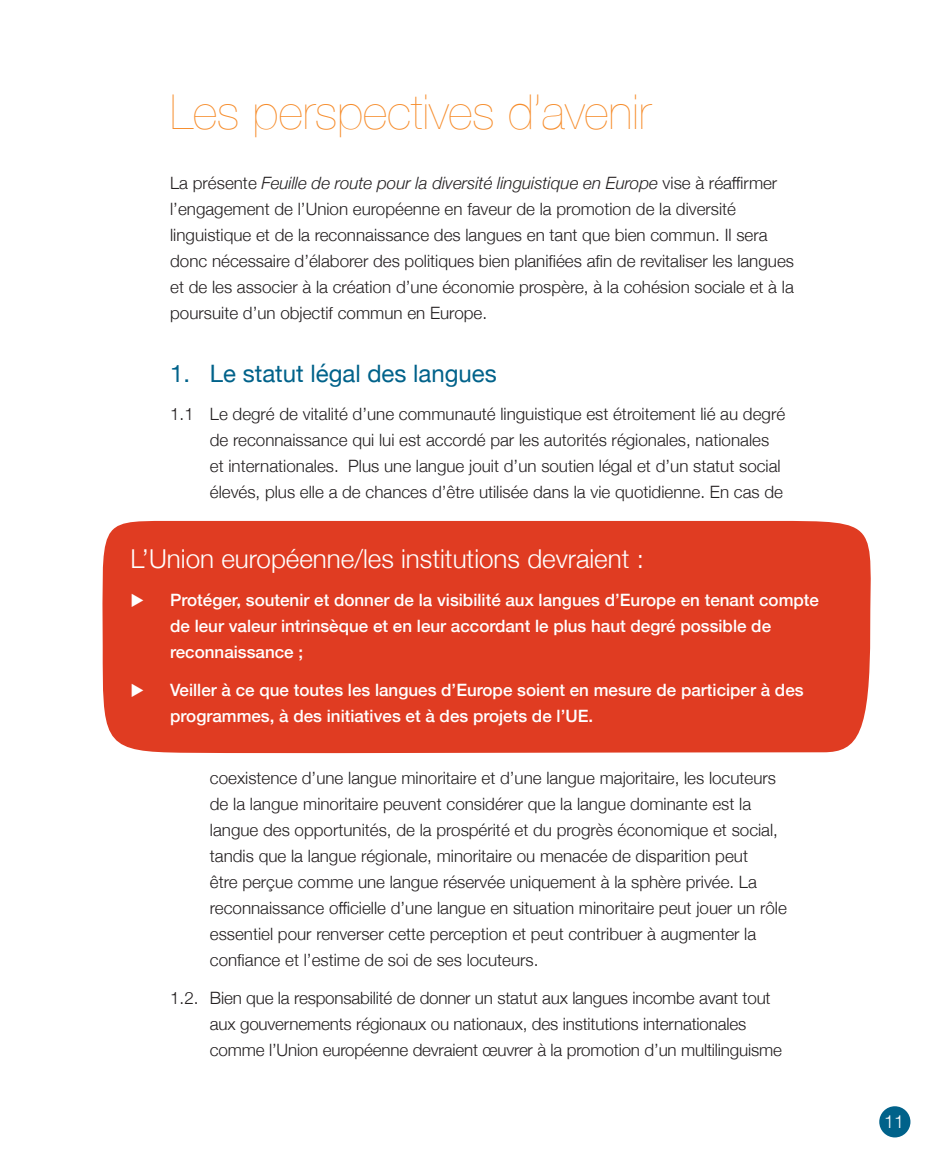
<style>
.page{position:relative;width:936px;height:1163px;background:#fff}
.page>*{position:absolute;margin:0;border:0;box-sizing:border-box;transform-origin:0 0}
.Page_Head_01{font:200 48px "Helvetica Neue";color:#f68c2b}
.Speecbubbles_Heading{font:300 26px "Helvetica Neue";color:#fff}
.Subhead_Inline{font:24px "Helvetica Neue";color:#00628a}
.t1{font:300 18px "Helvetica Neue";color:#fff}
.Body_Text_NO_FLI{font:300 17px/26px "Helvetica Neue";color:#231f20}
.Body_Text{font:300 17px/26px "Helvetica Neue";color:#231f20}
.SpeechBubbles_Body_T{font:500 17px/26px "Helvetica Neue";color:#fff}
.s1{font-style:italic}
</style>
<div class="page">
<div style="left:879px;top:1106px;width:31px;height:31px;background:#00628a;border-radius:50%"></div>
<div style="left:102px;top:521px;width:769px;height:232px;background:#e03c22"></div>
<p class="Page_Head_01" style="left:170px;top:75px;width:482px">Les perspectives d’avenir</p>
<p class="Body_Text" style="left:170px;top:169px;width:625px">La présente <span class="s1">Feuille de route pour la diversité linguistique en Europe</span> vise à réaffirmer l’engagement de l’Union européenne en faveur de la promotion de la diversité linguistique et de la reconnaissance des langues en tant que bien commun. Il sera donc nécessaire d’élaborer des politiques bien planifiées afin de revitaliser les langues et de les associer à la création d’une économie prospère, à la cohésion sociale et à la poursuite d’un objectif commun en Europe.</p>
<p class="Subhead_Inline" style="left:170px;top:356px;width:328px">1. Le statut légal des langues</p>
<p class="Body_Text_NO_FLI" style="left:210px;top:399px;width:576px;text-indent:-40px">1.1 Le degré de vitalité d’une communauté linguistique est étroitement lié au degré de reconnaissance qui lui est accordé par les autorités régionales, nationales et internationales. Plus une langue jouit d’un soutien légal et d’un statut social élevés, plus elle a de chances d’être utilisée dans la vie quotidienne. En cas de</p>
<p class="Speecbubbles_Heading" style="left:130px;top:537px;width:515px">L’Union européenne/les institutions devraient :</p>
<p class="SpeechBubbles_Body_T" style="left:170px;top:585px;width:650px;text-indent:-40px">◆ Protéger, soutenir et donner de la visibilité aux langues d’Europe en tenant compte de leur valeur intrinsèque et en leur accordant le plus haut degré possible de reconnaissance ;</p>
<p class="SpeechBubbles_Body_T" style="left:170px;top:675px;width:635px;text-indent:-40px">◆ Veiller à ce que toutes les langues d’Europe soient en mesure de participer à des programmes, à des initiatives et à des projets de l’UE.</p>
<p class="Body_Text_NO_FLI" style="left:210px;top:763px;width:578px">coexistence d’une langue minoritaire et d’une langue majoritaire, les locuteurs de la langue minoritaire peuvent considérer que la langue dominante est la langue des opportunités, de la prospérité et du progrès économique et social, tandis que la langue régionale, minoritaire ou menacée de disparition peut<br>être perçue comme une langue réservée uniquement à la sphère privée. La reconnaissance officielle d’une langue en situation minoritaire peut jouer un rôle essentiel pour renverser cette perception et peut contribuer à augmenter la confiance et l’estime de soi de ses locuteurs.</p>
<p class="Body_Text_NO_FLI" style="left:210px;top:983px;width:573px;text-indent:-40px">1.2. Bien que la responsabilité de donner un statut aux langues incombe avant tout aux gouvernements régionaux ou nationaux, des institutions internationales comme l’Union européenne devraient œuvrer à la promotion d’un multilinguisme</p>
<p class="t1" style="left:883px;top:1106px;width:22px">11</p>
</div>
